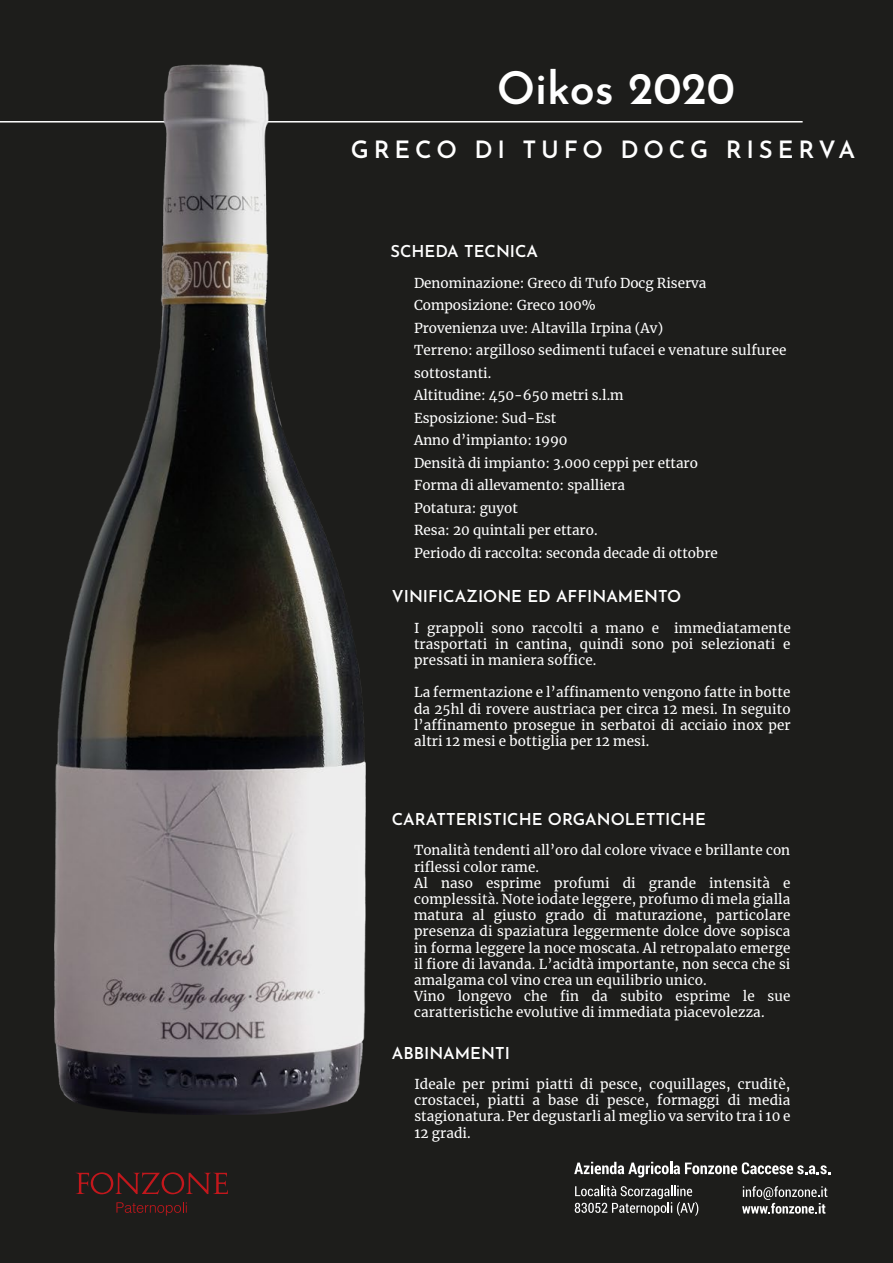
<style>
.page{position:relative;width:893px;height:1263px;background:#1d1d1b}
.page>*{position:absolute;margin:0;border:0;box-sizing:border-box;transform-origin:0 0}
.t1{font:100 45px "Josefin Sans";color:#fff}
.t2{font:100 24px "Josefin Sans";letter-spacing:.2em;color:#fff}
.t3{font:100 16.5px "Josefin Sans";color:#fff}
.t4{font:13.5px/16.2px "Merriweather";letter-spacing:.01em;color:#fff;text-align:justify}
</style>
<div class="page">
<svg style="left:574px;top:1162px;width:256px;height:15px"></svg>
<svg style="left:575px;top:1185px;width:123px;height:31px"></svg>
<svg style="left:742px;top:1186px;width:85px;height:28px"></svg>
<hr style="left:0;top:121px;width:803px;height:2px;background:#fff">
<svg style="left:75px;top:1172px;width:153px;height:22px"></svg>
<svg style="left:116px;top:1202px;width:71px;height:13px"></svg>
<img style="left:55px;top:64px;width:311px;height:1050px">
<h1 class="t1" style="left:497px;top:55px;width:240px">Oikos 2020</h1>
<h2 class="t2" style="left:351px;top:132px;width:506px">GRECO DI TUFO DOCG RISERVA</h2>
<p class="t3" style="left:390px;top:239px;width:149px">SCHEDA TECNICA</p>
<p class="t4" style="left:414px;top:271px;width:374px;line-height:22.5px;text-align:left">Denominazione: Greco di Tufo Docg Riserva Composizione: Greco 100%<br>Provenienza uve: Altavilla Irpina (Av)<br>Terreno: argilloso sedimenti tufacei e venature sulfuree sottostanti.<br>Altitudine: 450-650 metri s.l.m<br>Esposizione: Sud-Est<br>Anno d’impianto: 1990<br>Densità di impianto: 3.000 ceppi per ettaro<br>Forma di allevamento: spalliera<br>Potatura: guyot<br>Resa: 20 quintali per ettaro.<br>Periodo di raccolta: seconda decade di ottobre</p>
<p class="t3" style="left:392px;top:584px;width:291px">VINIFICAZIONE ED AFFINAMENTO</p>
<p class="t4" style="left:414px;top:619px;width:378px">I grappoli sono raccolti a mano e immediatamente trasportati in cantina, quindi sono poi selezionati e pressati in maniera soffice.</p>
<p class="t4" style="left:414px;top:684px;width:378px">La fermentazione e l’affinamento vengono fatte in botte da 25hl di rovere austriaca per circa 12 mesi. In seguito l’affinamento prosegue in serbatoi di acciaio inox per altri 12 mesi e bottiglia per 12 mesi.</p>
<p class="t3" style="left:392px;top:807px;width:316px">CARATTERISTICHE ORGANOLETTICHE</p>
<p class="t4" style="left:414px;top:842px;width:378px;text-align:left">Tonalità tendenti all’oro dal colore vivace e brillante con riflessi color rame.<br>Al naso esprime profumi di grande intensità e complessità. Note iodate leggere, profumo di mela gialla matura al giusto grado di maturazione, particolare presenza di spaziatura leggermente dolce dove sopisca in forma leggere la noce moscata. Al retropalato emerge il fiore di lavanda. L’acidtà importante, non secca che si amalgama col vino crea un equilibrio unico.<br>Vino longevo che fin da subito esprime le sue caratteristiche evolutive di immediata piacevolezza.</p>
<p class="t3" style="left:392px;top:1041px;width:120px">ABBINAMENTI</p>
<p class="t4" style="left:414px;top:1075px;width:378px">Ideale per primi piatti di pesce, coquillages, cruditè, crostacei, piatti a base di pesce, formaggi di media stagionatura. Per degustarli al meglio va servito tra i 10 e 12 gradi.</p>
</div>
